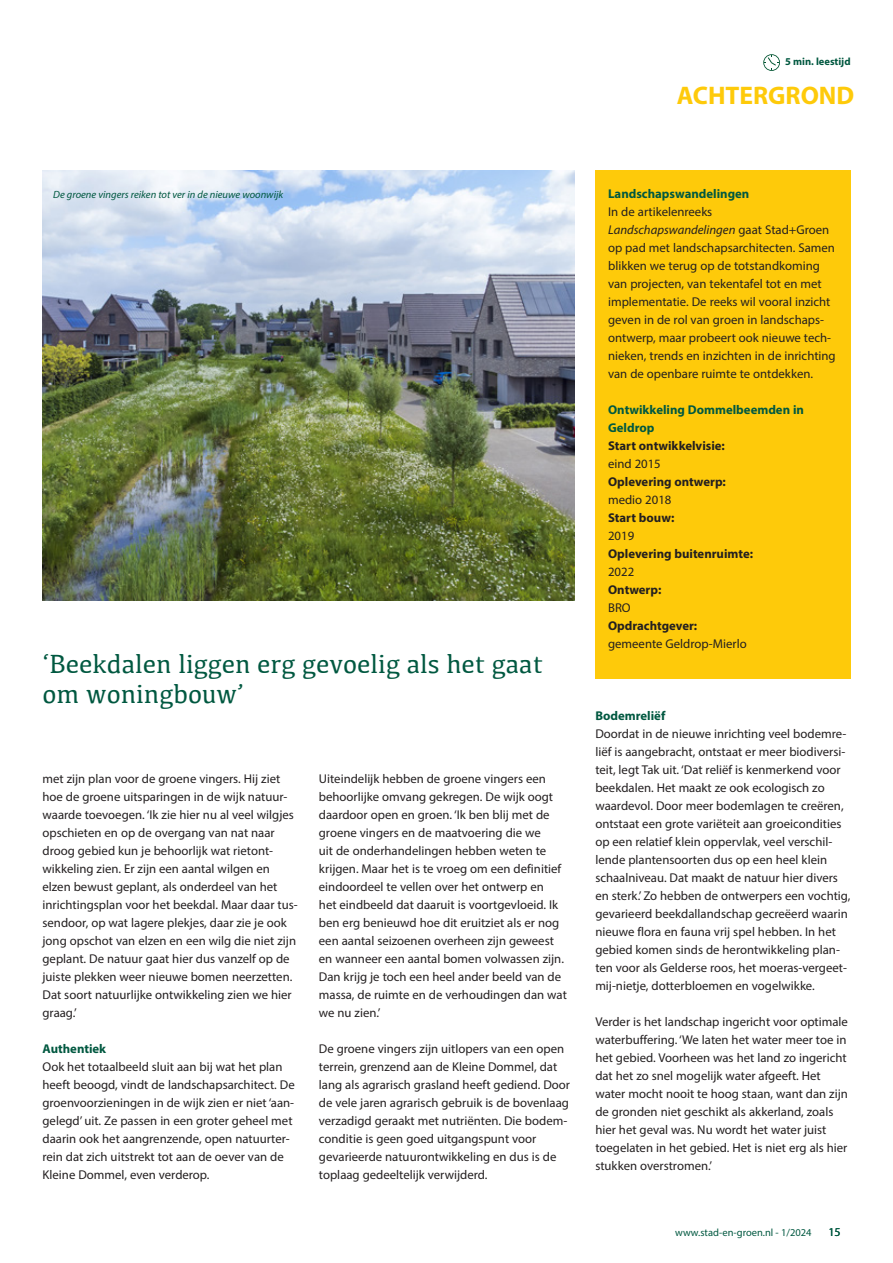
<style>
.page{position:relative;width:893px;height:1263px;background:#fff}
.page>*{position:absolute;margin:0;border:0;box-sizing:border-box;transform-origin:0 0}
.t1{font:27px/30px "Kefa";color:#005840}
.t2{font:700 25.5px "Myriad Pro";color:#feca0a}
.t3{font:12.75px/18px "Myriad Pro";color:#231f20}
.t4{font:700 12.75px "Myriad Pro";color:#231f20}
.t5{font:700 12.75px/18px "Myriad Pro";color:#005840}
.t6{font:12px "Myriad Pro";color:#005840}
.t7{font:italic 10.5px "Myriad Pro";color:#005840}
.t8{font:10.5px "Myriad Pro";color:#005840}
.t9{font:700 10.5px "Myriad Pro";color:#005840}
.s1{font-style:italic}
</style>
<div class="page">
<div style="left:595px;top:170px;width:255px;height:509px;background:#feca0a"></div>
<img style="left:43px;top:170px;width:531px;height:430px">
<svg style="left:763px;top:54px;width:17px;height:17px"></svg>
<p class="t9" style="left:785px;top:55px;width:67px">5 min. leestijd</p>
<h2 class="t2" style="left:677px;top:79px;width:179px">ACHTERGROND</h2>
<p class="t7" style="left:53px;top:188px;width:232px">De groene vingers reiken tot ver in de nieuwe woonwijk</p>
<h1 class="t1" style="left:43px;top:648px;width:502px">‘Beekdalen liggen erg gevoelig als het gaat om woningbouw’</h1>
<p class="t3" style="left:43px;top:770px;width:257px">met zijn plan voor de groene vingers. Hij ziet hoe de groene uitsparingen in de wijk natuur&shy;waarde toevoegen. ‘Ik zie hier nu al veel wilgjes opschieten en op de overgang van nat naar droog gebied kun je behoorlijk wat rietont&shy;wikkeling zien. Er zijn een aantal wilgen en elzen bewust geplant, als onderdeel van het inrichtingsplan voor het beekdal. Maar daar tus&shy;sendoor, op wat lagere plekjes, daar zie je ook jong opschot van elzen en een wilg die niet zijn geplant. De natuur gaat hier dus vanzelf op de juiste plekken weer nieuwe bomen neerzetten.<br>Dat soort natuurlijke ontwikkeling zien we hier graag.’</p>
<p class="t5" style="left:43px;top:1039px;width:65px">Authentiek</p>
<p class="t3" style="left:43px;top:1058px;width:254px">Ook het totaalbeeld sluit aan bij wat het plan heeft beoogd, vindt de landschapsarchitect. De groenvoorzieningen in de wijk zien er niet ‘aan&shy;gelegd’ uit. Ze passen in een groter geheel met daarin ook het aangrenzende, open natuurter&shy;rein dat zich uitstrekt tot aan de oever van de Kleine Dommel, even verderop.</p>
<p class="t3" style="left:319px;top:770px;width:249px">Uiteindelijk hebben de groene vingers een behoorlijke omvang gekregen. De wijk oogt daardoor open en groen. ‘Ik ben blij met de groene vingers en de maatvoering die we<br>uit de onderhandelingen hebben weten te krijgen. Maar het is te vroeg om een definitief eindoordeel te vellen over het ontwerp en<br>het eindbeeld dat daaruit is voortgevloeid. Ik ben erg benieuwd hoe dit eruitziet als er nog een aantal seizoenen overheen zijn geweest en wanneer een aantal bomen volwassen zijn.<br>Dan krijg je toch een heel ander beeld van de massa, de ruimte en de verhoudingen dan wat we nu zien.’</p>
<p class="t3" style="left:319px;top:1040px;width:253px">De groene vingers zijn uitlopers van een open terrein, grenzend aan de Kleine Dommel, dat lang als agrarisch grasland heeft gediend. Door de vele jaren agrarisch gebruik is de bovenlaag verzadigd geraakt met nutriënten. Die bodem&shy;conditie is geen goed uitgangspunt voor gevarieerde natuurontwikkeling en dus is de toplaag gedeeltelijk verwijderd.</p>
<p class="t5" style="left:608px;top:184px;width:143px">Landschapswandelingen</p>
<p class="t3" style="left:608px;top:203px;width:229px">In de artikelenreeks <span class="s1">Landschapswandelingen</span> gaat Stad+Groen op pad met landschapsarchitecten. Samen blikken we terug op de totstandkoming van projecten, van tekentafel tot en met implementatie. De reeks wil vooral inzicht geven in de rol van groen in landschaps&shy;ontwerp, maar probeert ook nieuwe tech&shy;nieken, trends en inzichten in de inrichting van de openbare ruimte te ontdekken.</p>
<p class="t5" style="left:608px;top:400px;width:197px">Ontwikkeling Dommelbeemden in<br>Geldrop</p>
<p class="t4" style="left:608px;top:437px;width:118px">Start ontwikkelvisie:</p>
<p class="t3" style="left:608px;top:455px;width:54px">eind 2015</p>
<p class="t4" style="left:608px;top:473px;width:119px">Oplevering ontwerp:</p>
<p class="t3" style="left:608px;top:491px;width:65px">medio 2018</p>
<p class="t4" style="left:608px;top:509px;width:68px">Start bouw:</p>
<p class="t3" style="left:608px;top:527px;width:28px">2019</p>
<p class="t4" style="left:608px;top:545px;width:147px">Oplevering buitenruimte:</p>
<p class="t3" style="left:608px;top:563px;width:28px">2022</p>
<p class="t4" style="left:608px;top:581px;width:55px">Ontwerp:</p>
<p class="t3" style="left:608px;top:599px;width:24px">BRO</p>
<p class="t4" style="left:608px;top:617px;width:91px">Opdrachtgever:</p>
<p class="t3" style="left:608px;top:635px;width:140px">gemeente Geldrop-Mierlo</p>
<p class="t5" style="left:595px;top:706px;width:72px">Bodemreliëf</p>
<p class="t3" style="left:595px;top:725px;width:257px">Doordat in de nieuwe inrichting veel bodemre&shy;liëf is aangebracht, ontstaat er meer biodiversi&shy;teit, legt Tak uit. ‘Dat reliëf is kenmerkend voor beekdalen. Het maakt ze ook ecologisch zo waardevol. Door meer bodemlagen te creëren, ontstaat een grote variëteit aan groeicondities op een relatief klein oppervlak, veel verschil&shy;lende plantensoorten dus op een heel klein schaalniveau. Dat maakt de natuur hier divers en sterk.’ Zo hebben de ontwerpers een vochtig, gevarieerd beekdallandschap gecreëerd waarin nieuwe flora en fauna vrij spel hebben. In het gebied komen sinds de herontwikkeling plan&shy;ten voor als Gelderse roos, het moeras-vergeet&shy;mij-nietje, dotterbloemen en vogelwikke.</p>
<p class="t3" style="left:595px;top:1013px;width:254px">Verder is het landschap ingericht voor optimale waterbuffering. ‘We laten het water meer toe in het gebied. Voorheen was het land zo ingericht dat het zo snel mogelijk water afgeeft. Het water mocht nooit te hoog staan, want dan zijn de gronden niet geschikt als akkerland, zoals hier het geval was. Nu wordt het water juist toegelaten in het gebied. Het is niet erg als hier stukken overstromen.’</p>
<p class="t8" style="left:675px;top:1226px;width:138px">www.stad-en-groen.nl - 1/2024</p>
<p class="t6" style="left:828px;top:1224px;width:14px">15</p>
</div>
